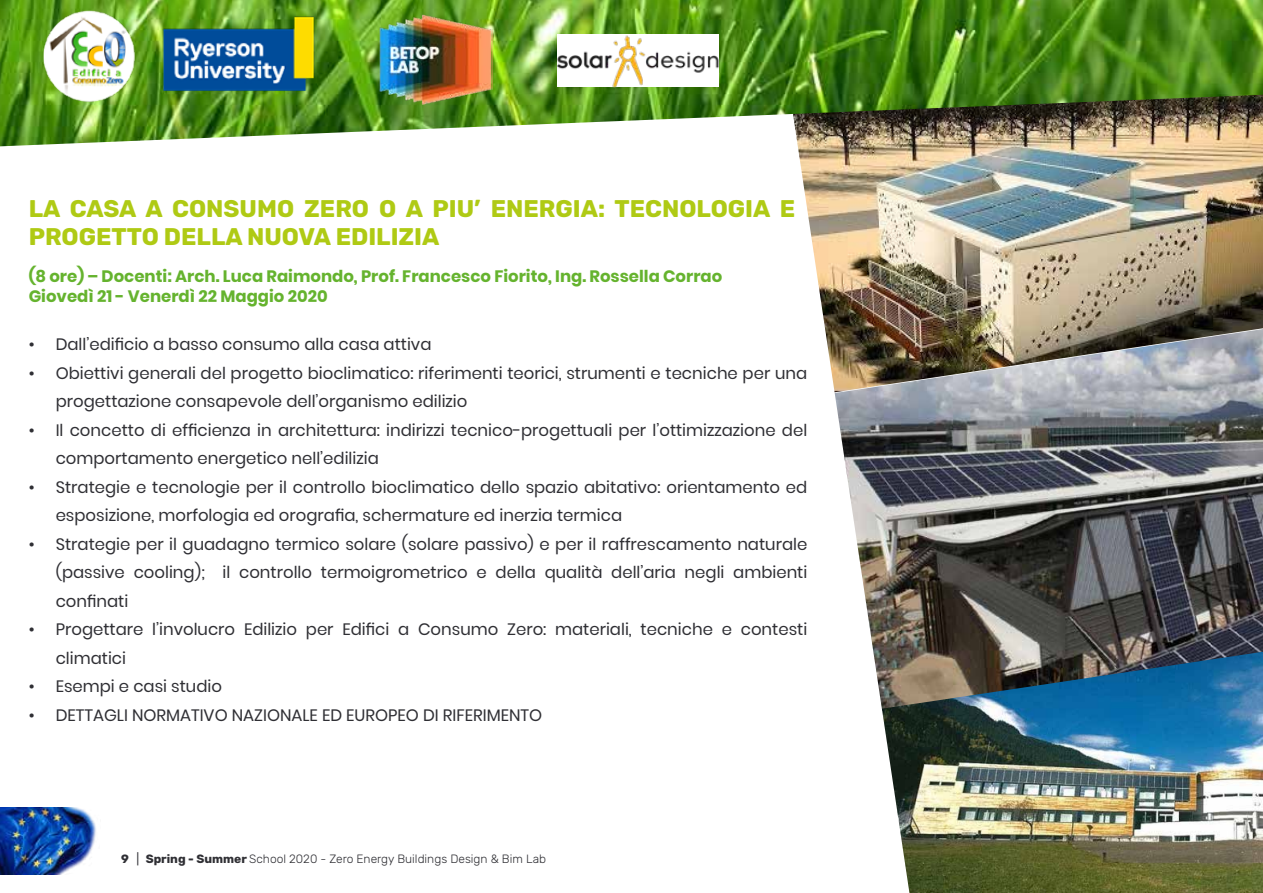
<style>
.page{position:relative;width:1263px;height:893px;background:#fff}
.page>*{position:absolute;margin:0;border:0;box-sizing:border-box;transform-origin:0 0}
.t1{font:700 24px/28.8px "Rubik";color:#afca14}
.t2{font:16.5px/28.5px "Poppins";color:#2f2f34}
.t3{font:700 16.5px/19.8px "Poppins";color:#65b32e}
.t4{font:300 12px "Rubik";color:#2f2f34}
.s1{font-weight:700}
.s2{font-weight:400}
</style>
<div class="page">
<img style="left:835px;top:392px;width:428px;height:317px">
<img style="left:797px;top:146px;width:466px;height:246px">
<img style="left:882px;top:652px;width:381px;height:241px">
<img style="left:0;top:0;width:1263px;height:146px">
<img style="left:34px;top:9px;width:116px;height:93px">
<img style="left:157px;top:10px;width:166px;height:90px">
<img style="left:557px;top:35px;width:162px;height:52px">
<img style="left:378px;top:14px;width:115px;height:90px">
<img style="left:0;top:808px;width:96px;height:67px">
<h1 class="t1" style="left:29px;top:195px;width:768px">LA CASA A CONSUMO ZERO O A PIU’ ENERGIA: TECNOLOGIA E<br>PROGETTO DELLA NUOVA EDILIZIA</h1>
<p class="t3" style="left:29px;top:267px;width:695px">(8 ore) – Docenti: Arch. Luca Raimondo, Prof. Francesco Fiorito, Ing. Rossella Corrao<br>Giovedì 21 - Venerdì 22 Maggio 2020</p>
<p class="t2" style="left:29px;top:330px;width:404px">• Dall’edificio a basso consumo alla casa attiva</p>
<p class="t2" style="left:56px;top:359px;width:753px;text-indent:-27px">• Obiettivi generali del progetto bioclimatico: riferimenti teorici, strumenti e tecniche per una progettazione consapevole dell’organismo edilizio</p>
<p class="t2" style="left:56px;top:416px;width:753px;text-indent:-27px">• Il concetto di efficienza in architettura: indirizzi tecnico-progettuali per l’ottimizzazione del comportamento energetico nell’edilizia</p>
<p class="t2" style="left:56px;top:473px;width:753px;text-indent:-27px">• Strategie e tecnologie per il controllo bioclimatico dello spazio abitativo: orientamento ed esposizione, morfologia ed orografia, schermature ed inerzia termica</p>
<p class="t2" style="left:56px;top:530px;width:753px;text-align:justify;text-indent:-27px">• Strategie per il guadagno termico solare (solare passivo) e per il raffrescamento naturale (passive cooling); il controllo termoigrometrico e della qualità dell’aria negli ambienti confinati</p>
<p class="t2" style="left:56px;top:615px;width:753px;text-indent:-27px">• Progettare l’involucro Edilizio per Edifici a Consumo Zero: materiali, tecniche e contesti climatici</p>
<p class="t2" style="left:29px;top:672px;width:195px">• Esempi e casi studio</p>
<p class="t2" style="left:29px;top:701px;width:515px">• DETTAGLI NORMATIVO NAZIONALE ED EUROPEO DI RIFERIMENTO</p>
<p class="t4" style="left:121px;top:852px;width:426px"><span class="s1">9</span> <span class="s2">|</span> <span class="s1">Spring - Summer</span> School 2020 - Zero Energy Buildings Design &amp; Bim Lab</p>
</div>
